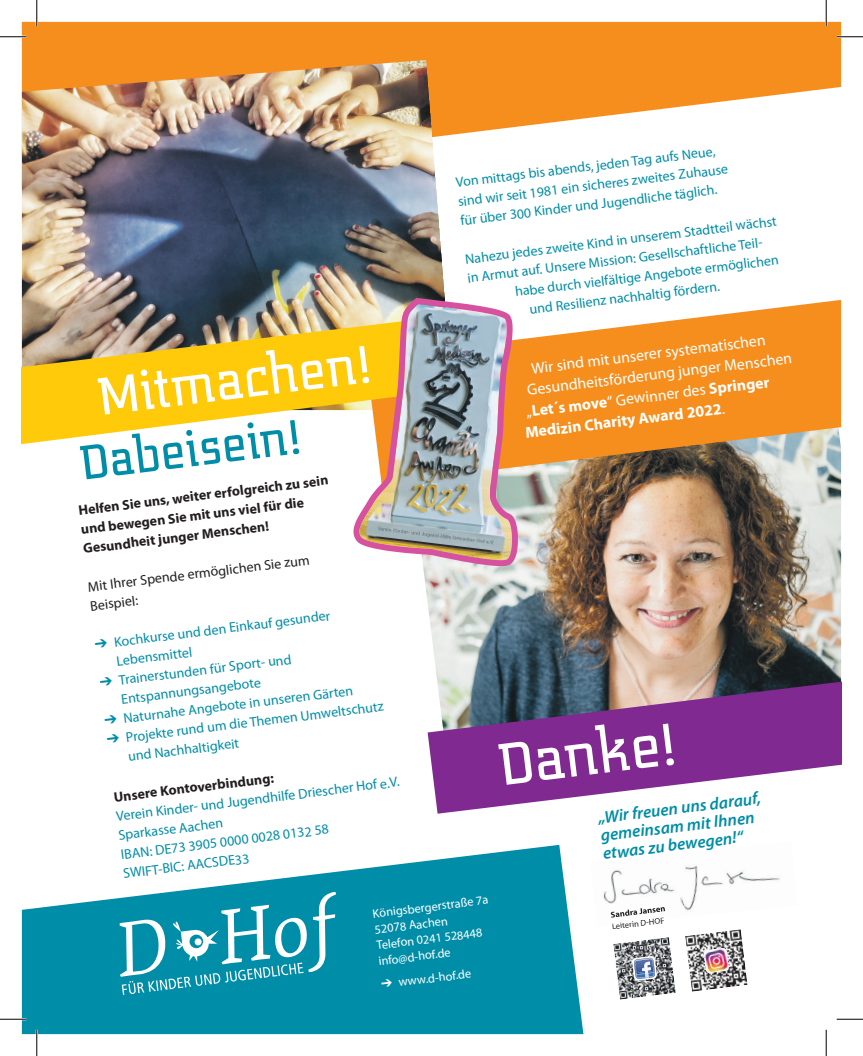
<style>
.page{position:relative;width:863px;height:1056px;background:#fff}
.page>*{position:absolute;margin:0;border:0;box-sizing:border-box;transform-origin:0 0}
.t1{font:68.95px "Citizen Kern";color:#fff}
.t2{font:61.77px "Citizen Kern";color:#fff}
.t3{font:56.35px "Citizen Kern";color:#008da8}
.t4{font:italic 600 17.15px/18.2px "Myriad Pro";color:#008da8}
.t5{font:15.75px "Myriad Pro";color:#fff}
.t6{font:700 15.75px "Myriad Pro";color:#fff}
.t7{font:14px/19.2px "Myriad Pro";color:#008da8}
.t8{font:700 14px/19.2px "Myriad Pro";color:#231f20}
.t9{font:14px/19.2px "Myriad Pro";color:#231f20}
.t10{font:12.42px/15.9px "Myriad Pro";color:#fff}
.t11{font:8.58px "Myriad Pro";color:#231f20}
.s1{font-weight:400}
</style>
<div class="page">
<svg style="left:22px;top:22px;width:818px;height:113px;fill:#f68e1e"></svg>
<img style="left:22px;top:60px;width:431px;height:261px">
<img style="left:603px;top:865px;width:177px;height:60px">
<img style="left:610px;top:905px;width:55px;height:13px">
<img style="left:612px;top:917px;width:51px;height:7px">
<img style="left:423px;top:483px;width:417px;height:195px">
<svg style="left:518px;top:300px;width:322px;height:183px;background:#e49a4a"></svg>
<svg style="left:22px;top:845px;width:561px;height:189px;fill:#008da8"></svg>
<svg style="left:120px;top:892px;width:216px;height:103px;background:#30a2b8"></svg>
<svg style="left:613px;top:929px;width:135px;height:71px"></svg>
<img style="left:703px;top:948px;width:25px;height:25px">
<svg style="left:22px;top:321px;width:331px;height:123px;fill:#feca0a"></svg>
<svg style="left:427px;top:678px;width:413px;height:135px;fill:#802990"></svg>
<img style="left:353px;top:298px;width:165px;height:268px">
<hr style="left:0;top:36px;width:26px;height:2px;background:#fff">
<hr style="left:836px;top:36px;width:26px;height:2px;background:#fff">
<hr style="left:0;top:1018px;width:26px;height:2px;background:#fff">
<hr style="left:36px;top:0;width:2px;height:26px;background:#fff">
<hr style="left:36px;top:1029px;width:2px;height:27px;background:#fff">
<hr style="left:824px;top:0;width:3px;height:26px;background:#fff">
<svg style="left:0;top:36px;width:26px;height:1px"></svg>
<svg style="left:836px;top:36px;width:26px;height:1px"></svg>
<svg style="left:0;top:1019px;width:26px;height:1px"></svg>
<svg style="left:836px;top:1019px;width:26px;height:1px"></svg>
<svg style="left:36px;top:0;width:1px;height:26px"></svg>
<svg style="left:36px;top:1029px;width:1px;height:27px"></svg>
<svg style="left:825px;top:0;width:1px;height:26px"></svg>
<svg style="left:825px;top:1029px;width:1px;height:27px"></svg>
<h2 class="t2" style="left:95px;top:366px;width:276px;rotate:-7deg">Mitmachen!</h2>
<h3 class="t3" style="left:77px;top:435px;width:223px;rotate:-7deg">Dabeisein!</h3>
<p class="t8" style="left:77px;top:501px;width:253px;rotate:-7deg">Helfen Sie uns, weiter erfolgreich zu sein und bewegen Sie mit uns viel für die<br>Gesundheit junger Menschen!</p>
<p class="t9" style="left:87px;top:577px;width:224px;rotate:-7deg">Mit Ihrer Spende ermöglichen Sie zum<br>Beispiel:</p>
<p class="t7" style="left:113px;top:632px;width:219px;text-indent:-19px;rotate:-7deg">➔ Kochkurse und den Einkauf gesunder<br>Lebensmittel</p>
<p class="t7" style="left:118px;top:671px;width:175px;text-indent:-19px;rotate:-7deg">➔ Trainerstunden für Sport- und<br>Entspannungsangebote</p>
<p class="t7" style="left:103px;top:711px;width:252px;rotate:-7deg">➔ Naturnahe Angebote in unseren Gärten</p>
<p class="t7" style="left:125px;top:728px;width:261px;text-indent:-19px;rotate:-7deg">➔ Projekte rund um die Themen Umweltschutz und Nachhaltigkeit</p>
<p class="t8" style="left:113px;top:787px;width:163px;rotate:-7deg">Unsere Kontoverbindung:</p>
<p class="t7" style="left:115px;top:807px;width:287px;rotate:-7deg">Verein Kinder- und Jugendhilfe Driescher Hof e.V.<br>Sparkasse Aachen<br>IBAN: DE73 3905 0000 0028 0132 58<br>SWIFT-BIC: AACSDE33</p>
<p class="t7" style="left:454px;top:173px;width:273px;rotate:-7deg">Von mittags bis abends, jeden Tag aufs Neue, sind wir seit 1981 ein sicheres zweites Zuhause für über 300 Kinder und Jugendliche täglich.</p>
<p class="t7" style="left:464px;top:250px;width:315px;rotate:-7deg">Nahezu jedes zweite Kind in unserem Stadtteil wächst in Armut auf. Unsere Mission: Gesellschaftliche Teil-</p>
<p class="t7" style="left:526px;top:281px;width:255px;text-indent:-12px;rotate:-7deg">habe durch vielfältige Angebote ermöglichen und Resilienz nachhaltig fördern.</p>
<p class="t5" style="left:530px;top:360px;width:237px;rotate:-7deg">Wir sind mit unserer systematischen</p>
<p class="t5" style="left:526px;top:382px;width:268px;rotate:-7deg">Gesundheitsförderung junger Menschen</p>
<p class="t6" style="left:525px;top:403px;width:246px;rotate:-7deg"><span class="s1">„</span>Let´s move<span class="s1">“ Gewinner des</span> Springer</p>
<p class="t6" style="left:524px;top:424px;width:202px;rotate:-7deg">Medizin Charity Award 2022<span class="s1">.</span></p>
<h1 class="t1" style="left:495px;top:730px;width:179px;rotate:-7deg">Danke!</h1>
<p class="t4" style="left:597px;top:809px;width:165px;rotate:-7deg">„Wir freuen uns darauf, gemeinsam mit Ihnen etwas zu bewegen!“</p>
<p class="t10" style="left:372px;top:906px;width:118px;rotate:-7deg">Königsbergerstraße 7a<br>52078 Aachen<br>Telefon 0241 528448 info@d-hof.de</p>
<p class="t10" style="left:380px;top:976px;width:92px;rotate:-7deg">➔ www.d-hof.de</p>
<p class="t11" style="left:611px;top:922px;width:54px;rotate:-7deg">Leiterin D-HOF</p>
</div>
